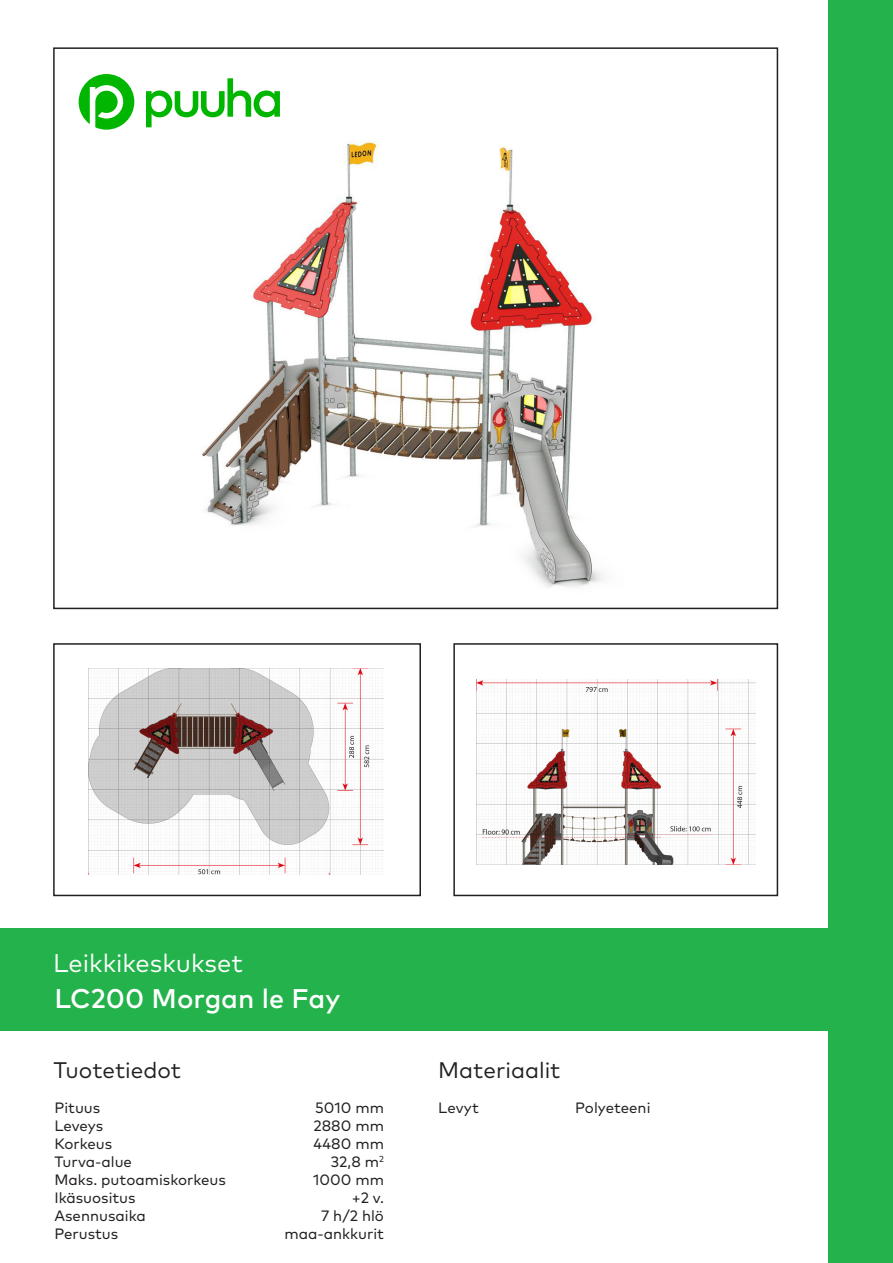
<style>
.page{position:relative;width:893px;height:1263px;background:#fff}
.page>*{position:absolute;margin:0;border:0;box-sizing:border-box;transform-origin:0 0}
.TUOTENUMERO{font:500 27px "Mark Pro";color:#fff}
.TUOTERYHMÄ{font:25.5px "Mark Pro";color:#fff}
.TUOTE_MATERIAALI{font:22.5px "Mark Pro";color:#231f20}
.Tiedot{font:15px "Mark Pro";color:#231f20}
.Numerot{font:15px "Mark Pro";color:#231f20}
</style>
<div class="page">
<div style="left:828px;top:0;width:65px;height:1263px;background:#23b24b"></div>
<svg style="left:79px;top:74px;width:55px;height:56px"></svg>
<svg style="left:146px;top:78px;width:134px;height:49px"></svg>
<div style="left:0;top:928px;width:884px;height:102px;background:#23b24b"></div>
<div style="left:453px;top:643px;width:325px;height:253px;border:2px solid #231f20"></div>
<div style="left:53px;top:643px;width:368px;height:253px;border:2px solid #231f20"></div>
<img style="left:89px;top:669px;width:294px;height:206px">
<img style="left:477px;top:679px;width:278px;height:185px">
<img style="left:202px;top:141px;width:402px;height:446px">
<p class="TUOTERYHMÄ" style="left:53px;top:944px;width:191px">Leikkikeskukset</p>
<p class="TUOTENUMERO" style="left:54px;top:978px;width:287px">LC200 Morgan le Fay</p>
<p class="TUOTE_MATERIAALI" style="left:53px;top:1053px;width:129px">Tuotetiedot</p>
<p class="TUOTE_MATERIAALI" style="left:438px;top:1053px;width:124px">Materiaalit</p>
<p class="Tiedot" style="left:54px;top:1096px;width:47px">Pituus</p>
<p class="Tiedot" style="left:54px;top:1114px;width:50px">Leveys</p>
<p class="Tiedot" style="left:54px;top:1132px;width:59px">Korkeus</p>
<p class="Tiedot" style="left:54px;top:1150px;width:79px">Turva-alue</p>
<p class="Tiedot" style="left:54px;top:1168px;width:173px">Maks. putoamiskorkeus</p>
<p class="Tiedot" style="left:54px;top:1186px;width:83px">Ikäsuositus</p>
<p class="Tiedot" style="left:54px;top:1204px;width:93px">Asennusaika</p>
<p class="Tiedot" style="left:54px;top:1222px;width:65px">Perustus</p>
<p class="Numerot" style="left:315px;top:1096px;width:70px">5010 mm</p>
<p class="Tiedot" style="left:438px;top:1096px;width:42px">Levyt</p>
<p class="Tiedot" style="left:575px;top:1096px;width:77px">Polyeteeni</p>
<p class="Numerot" style="left:313px;top:1114px;width:72px">2880 mm</p>
<p class="Numerot" style="left:313px;top:1132px;width:72px">4480 mm</p>
<p class="Numerot" style="left:331px;top:1150px;width:55px">32,8 m<sup>2</sup></p>
<p class="Numerot" style="left:313px;top:1168px;width:72px">1000 mm</p>
<p class="Numerot" style="left:352px;top:1186px;width:34px">+2 v.</p>
<p class="Numerot" style="left:321px;top:1204px;width:64px">7 h/2 hlö</p>
<p class="Numerot" style="left:284px;top:1222px;width:101px">maa-ankkurit</p>
</div>
